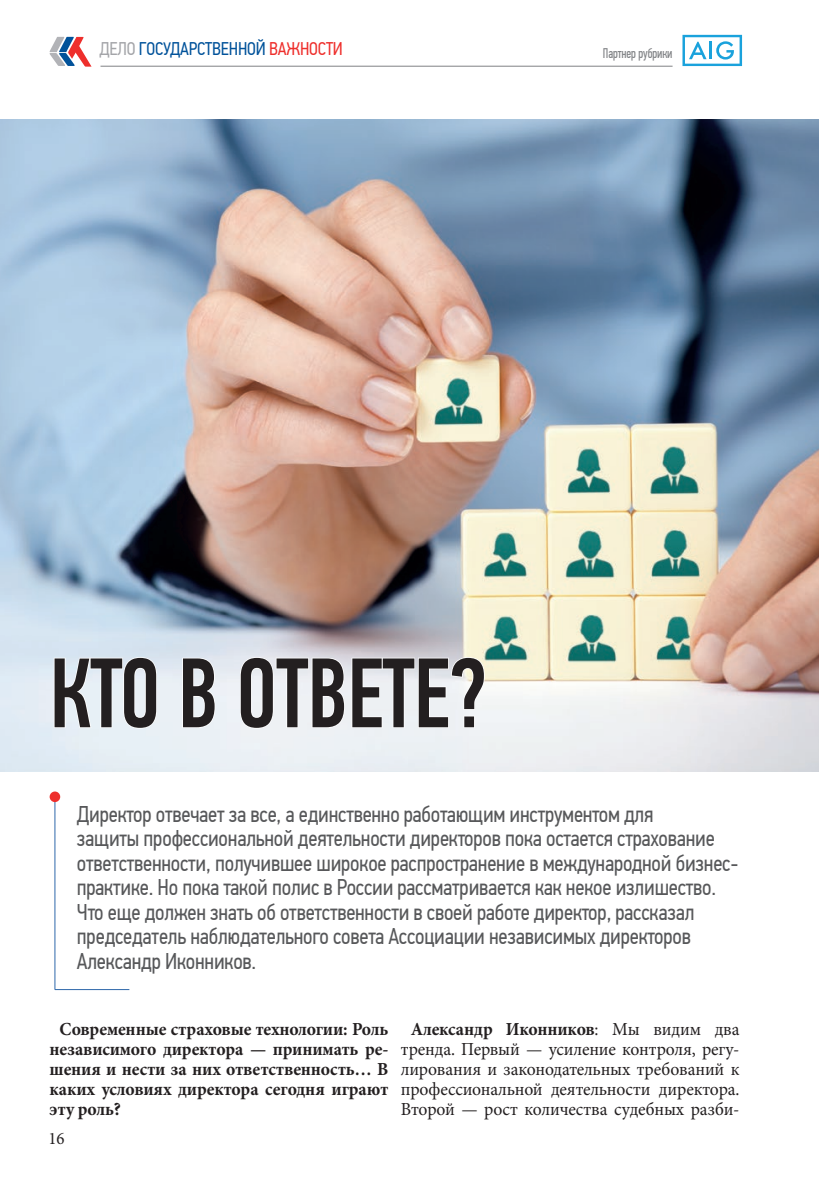
<style>
.page{position:relative;width:819px;height:1191px;background:#fff}
.page>*{position:absolute;margin:0;border:0;box-sizing:border-box;transform-origin:0 0}
.t1{font:500 98.7px "PF Din Text Comp Pro";letter-spacing:-.01em;color:#231f20;scale:.96 1}
.t2{font:22.75px/24.5px "PF Din Text Cond Pro";letter-spacing:-.01em;color:#57585a;scale:.95 1}
.t3{font:18.38px/20.1px "Minion Pro";letter-spacing:-.01em;color:#231f20;text-align:center;scale:.96 1}
.t4{font:700 18.38px/20.1px "Minion Pro";letter-spacing:-.01em;color:#231f20;text-align:justify;scale:.96 1}
.t5{font:18.38px "PF Din Text Cond Pro";letter-spacing:-.01em;color:#01529a;scale:.96 1}
.t6{font:17.5px "Minion Pro";color:#231f20;scale:.96 1}
.t7{font:14px "PF Din Text Comp Pro";letter-spacing:-.01em;color:#808285;scale:.96 1}
.s1{color:#a4a5a9}
.s2{color:#ee2f2c}
.s3{font-weight:700}
</style>
<div class="page">
<svg style="left:49px;top:37px;width:43px;height:30px"></svg>
<hr style="left:100px;top:66px;width:572px;height:1px;background:#808285">
<svg style="left:682px;top:35px;width:60px;height:31px"></svg>
<img style="left:0;top:119px;width:819px;height:652px">
<svg style="left:53px;top:656px;width:105px;height:73px"></svg>
<svg style="left:181px;top:657px;width:35px;height:72px"></svg>
<svg style="left:239px;top:656px;width:106px;height:73px"></svg>
<svg style="left:351px;top:656px;width:134px;height:73px"></svg>
<hr style="left:54px;top:798px;width:1px;height:191px;background:#2e68aa">
<hr style="left:55px;top:989px;width:74px;height:1px;background:#2e68aa">
<div style="left:50px;top:791px;width:10px;height:11px;background:#ee2f2c;border-radius:50%"></div>
<p class="t5" style="left:99px;top:38px;width:255px"><span class="s1">ДЕЛО</span> ГОСУДАРСТВЕННОЙ <span class="s2">ВАЖНОСТИ</span></p>
<p class="t7" style="left:603px;top:45px;width:74px">Партнер рубрики</p>
<h1 class="t1" style="left:50px;top:636px;width:456px">КТО В ОТВЕТЕ?</h1>
<p class="t2" style="left:77px;top:801px;width:697px">Директор отвечает за все, а единственно работающим инструментом для<br>защиты профессиональной деятельности директоров пока остается страхование ответственности, получившее широкое распространение в международной бизнес&shy;практике. Но пока такой полис в России рассматривается как некое излишество.<br>Что еще должен знать об ответственности в своей работе директор, рассказал председатель наблюдательного совета Ассоциации независимых директоров Александр Иконников.</p>
<p class="t4" style="left:50px;top:1018px;width:354px;text-indent:10px">Современные страховые технологии: Роль независимого директора — принимать ре&shy;шения и нести за них ответственность… В каких условиях директора сегодня играют эту роль?</p>
<p class="t3" style="left:401px;top:1018px;width:354px"><span class="s3">Александр Иконников</span>: Мы видим два тренда. Первый — усиление контроля, регу&shy;лирования и законодательных требований к профессиональной деятельности директора.<br>Второй — рост количества судебных разби-</p>
<p class="t6" style="left:48px;top:1126px;width:18px">16</p>
</div>
